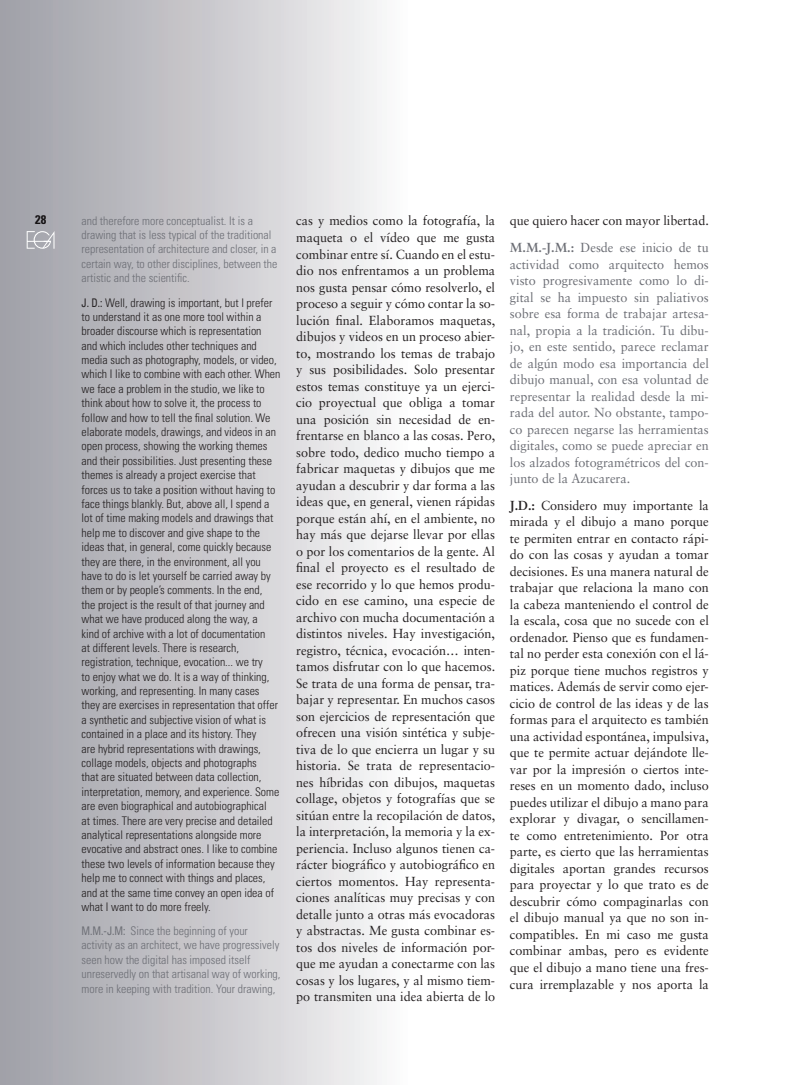
<style>
.page{position:relative;width:801px;height:1085px;background:#fff}
.page>*{position:absolute;margin:0;border:0;box-sizing:border-box;transform-origin:0 0}
.t1{font:13.12px/16.5px "Sabon";color:#231f20;text-align:justify;scale:.96 1}
.t2{font:13.12px/16.5px "Sabon";color:#6c6e75;text-align:justify;scale:.96 1}
.t3{font:700 condensed 12.5px "Univers";color:#231f20}
.t4{font:300 condensed 11.88px/14.4px "Univers";color:#231f20}
.t5{font:300 condensed 11.88px/14.4px "Univers";color:#6c6e75}
.s1{font-weight:700;color:#6c6e75}
.s2{color:#6c6e75}
.s3{font-weight:400}
.s4{font-weight:700}
</style>
<div class="page">
<div style="left:0;top:0;width:411px;height:1084px;background:linear-gradient(to right,#9d9da5,#faf9fa)"></div>
<svg style="left:27px;top:231px;width:28px;height:18px"></svg>
<p class="t3" style="left:35px;top:212px;width:13px">28</p>
<p class="t1" style="left:296px;top:212px;width:209px">cas y medios como la fotografía, la maqueta o el vídeo que me gusta combinar entre sí. Cuando en el estu&shy;dio nos enfrentamos a un problema nos gusta pensar cómo resolverlo, el proceso a seguir y cómo contar la so&shy;lución final. Elaboramos maquetas, dibujos y videos en un proceso abier&shy;to, mostrando los temas de trabajo y sus posibilidades. Solo presentar estos temas constituye ya un ejerci&shy;cio proyectual que obliga a tomar una posición sin necesidad de en&shy;frentarse en blanco a las cosas. Pero, sobre todo, dedico mucho tiempo a fabricar maquetas y dibujos que me ayudan a descubrir y dar forma a las ideas que, en general, vienen rápidas porque están ahí, en el ambiente, no hay más que dejarse llevar por ellas o por los comentarios de la gente. Al final el proyecto es el resultado de ese recorrido y lo que hemos produ&shy;cido en ese camino, una especie de archivo con mucha documentación a distintos niveles. Hay investigación, registro, técnica, evocación… inten&shy;tamos disfrutar con lo que hacemos.<br>Se trata de una forma de pensar, tra&shy;bajar y representar. En muchos casos son ejercicios de representación que ofrecen una visión sintética y subje&shy;tiva de lo que encierra un lugar y su historia. Se trata de representacio&shy;nes híbridas con dibujos, maquetas collage, objetos y fotografías que se sitúan entre la recopilación de datos, la interpretación, la memoria y la ex&shy;periencia. Incluso algunos tienen ca&shy;rácter biográfico y autobiográfico en ciertos momentos. Hay representa&shy;ciones analíticas muy precisas y con detalle junto a otras más evocadoras y abstractas. Me gusta combinar es&shy;tos dos niveles de información por&shy;que me ayudan a conectarme con las cosas y los lugares, y al mismo tiem&shy;po transmiten una idea abierta de lo</p>
<p class="t1" style="left:510px;top:207px;width:209px;line-height:26.5px">que quiero hacer con mayor libertad.<br><span class="s1">M.M.-J.M.:</span> <span class="s2">Desde ese inicio de tu</span></p>
<p class="t5" style="left:81px;top:213px;width:197px">and therefore more conceptualist. It is a drawing that is less typical of the traditional representation of architecture and closer, in a certain way, to other disciplines, between the artistic and the scientific.</p>
<p class="t4" style="left:81px;top:295px;width:200px"><span class="s3">J. D.:</span> Well, drawing is important, but I prefer to understand it as one more tool within a broader discourse which is representation<br>and which includes other techniques and media such as photography, models, or video, which I like to combine with each other. When we face a problem in the studio, we like to think about how to solve it, the process to follow and how to tell the final solution. We elaborate models, drawings, and videos in an open process, showing the working themes and their possibilities. Just presenting these themes is already a project exercise that forces us to take a position without having to face things blankly. But, above all, I spend a lot of time making models and drawings that help me to discover and give shape to the ideas that, in general, come quickly because they are there, in the environment, all you have to do is let yourself be carried away by them or by people’s comments. In the end,<br>the project is the result of that journey and what we have produced along the way, a<br>kind of archive with a lot of documentation<br>at different levels. There is research, registration, technique, evocation... we try<br>to enjoy what we do. It is a way of thinking, working, and representing. In many cases they are exercises in representation that offer a synthetic and subjective vision of what is contained in a place and its history. They<br>are hybrid representations with drawings, collage models, objects and photographs<br>that are situated between data collection, interpretation, memory, and experience. Some are even biographical and autobiographical<br>at times. There are very precise and detailed analytical representations alongside more evocative and abstract ones. I like to combine these two levels of information because they help me to connect with things and places, and at the same time convey an open idea of what I want to do more freely.</p>
<p class="t5" style="left:81px;top:923px;width:200px"><span class="s3">M.M.-J.M:</span> Since the beginning of your activity as an architect, we have progressively seen how the digital has imposed itself unreservedly on that artisanal way of working, more in keeping with tradition. Your drawing,</p>
<p class="t2" style="left:510px;top:255px;width:209px">actividad como arquitecto hemos visto progresivamente como lo di&shy;gital se ha impuesto sin paliativos sobre esa forma de trabajar artesa&shy;nal, propia a la tradición. Tu dibu&shy;jo, en este sentido, parece reclamar de algún modo esa importancia del dibujo manual, con esa voluntad de representar la realidad desde la mi&shy;rada del autor. No obstante, tampo&shy;co parecen negarse las herramientas digitales, como se puede apreciar en los alzados fotogramétricos del con&shy;junto de la Azucarera.</p>
<p class="t1" style="left:510px;top:496px;width:209px"><span class="s4">J.D.:</span> Considero muy importante la mirada y el dibujo a mano porque te permiten entrar en contacto rápi&shy;do con las cosas y ayudan a tomar decisiones. Es una manera natural de trabajar que relaciona la mano con la cabeza manteniendo el control de la escala, cosa que no sucede con el ordenador. Pienso que es fundamen&shy;tal no perder esta conexión con el lá&shy;piz porque tiene muchos registros y matices. Además de servir como ejer&shy;cicio de control de las ideas y de las formas para el arquitecto es también una actividad espontánea, impulsiva, que te permite actuar dejándote lle&shy;var por la impresión o ciertos inte&shy;reses en un momento dado, incluso puedes utilizar el dibujo a mano para explorar y divagar, o sencillamen&shy;te como entretenimiento. Por otra parte, es cierto que las herramientas digitales aportan grandes recursos para proyectar y lo que trato es de descubrir cómo compaginarlas con el dibujo manual ya que no son in&shy;compatibles. En mi caso me gusta combinar ambas, pero es evidente que el dibujo a mano tiene una fres&shy;cura irremplazable y nos aporta la</p>
</div>
